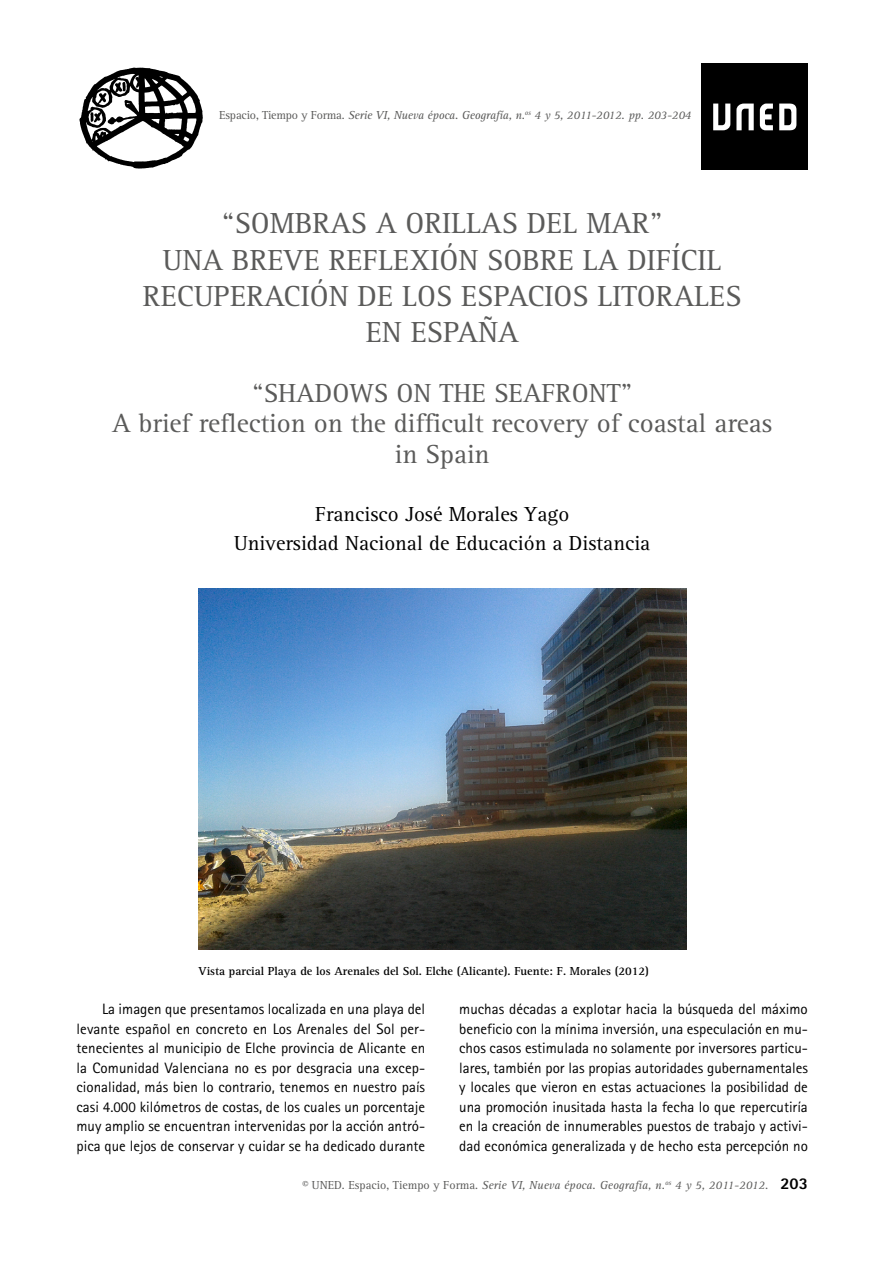
<style>
.page{position:relative;width:893px;height:1263px;background:#fff}
.page>*{position:absolute;margin:0;border:0;box-sizing:border-box;transform-origin:0 0}
.TITULO-CAPITULO{font:30px/36.3px "Rotis Serif Std";color:#5b5b5a;text-align:center}
.TITULO_INGLES-CAPITU{font:27px/30.3px "Rotis Serif Std";color:#5b5b5a;text-align:center}
.AUTORES-CAPITULO{font:21px "Rotis Serif Std";color:#000}
.PARRAFO{font:15px/19.5px "Rotis Sans Serif Std";color:#000;text-align:justify}
.t1{font:italic 12px "Rotis Serif Std";letter-spacing:-.015em;color:#5b5b5a}
.PIE_FOTO{font:700 12px "Rotis Serif Std";color:#000}
.s1{font-style:normal}
.s2{font-family:"Rotis Sans Serif Std";font-weight:800;font-style:normal;font-size:16.5px;color:#000}
</style>
<div class="page">
<div style="left:702px;top:64px;width:106px;height:106px;background:#000"></div>
<svg style="left:713px;top:103px;width:83px;height:28px"></svg>
<img style="left:79px;top:67px;width:124px;height:102px">
<img style="left:198px;top:589px;width:488px;height:361px">
<p class="t1" style="left:219px;top:108px;width:474px"><span class="s1">Espacio, Tiempo y Forma.</span> Serie VI, Nueva época. Geografía, n.<sup>os</sup> 4 y 5, 2011-2012. pp. 203-204</p>
<p class="TITULO-CAPITULO" style="left:222px;top:206px;width:441px">“SOMBRAS A ORILLAS DEL MAR”</p>
<p class="TITULO-CAPITULO" style="left:143px;top:242px;width:600px">UNA BREVE REFLEXIÓN SOBRE LA DIFÍCIL<br>RECUPERACIÓN DE LOS ESPACIOS LITORALES<br>EN ESPAÑA</p>
<p class="TITULO_INGLES-CAPITU" style="left:112px;top:379px;width:662px">“SHADOWS ON THE SEAFRONT”<br>A brief reflection on the difficult recovery of coastal areas in Spain</p>
<p class="AUTORES-CAPITULO" style="left:315px;top:502px;width:256px">Francisco José Morales Yago</p>
<p class="AUTORES-CAPITULO" style="left:234px;top:531px;width:418px">Universidad Nacional de Educación a Distancia</p>
<p class="PIE_FOTO" style="left:198px;top:964px;width:452px">Vista parcial Playa de los Arenales del Sol. Elche (Alicante). Fuente: F. Morales (2012)</p>
<p class="PARRAFO" style="left:77px;top:999px;width:350px;text-indent:26px">La imagen que presentamos localizada en una playa del levante español en concreto en Los Arenales del Sol per&shy;tenecientes al municipio de Elche provincia de Alicante en la Comunidad Valenciana no es por desgracia una excep&shy;cionalidad, más bien lo contrario, tenemos en nuestro país casi 4.000 kilómetros de costas, de los cuales un porcentaje muy amplio se encuentran intervenidas por la acción antró&shy;pica que lejos de conservar y cuidar se ha dedicado durante</p>
<p class="PARRAFO" style="left:459px;top:999px;width:350px">muchas décadas a explotar hacia la búsqueda del máximo beneficio con la mínima inversión, una especulación en mu&shy;chos casos estimulada no solamente por inversores particu&shy;lares, también por las propias autoridades gubernamentales y locales que vieron en estas actuaciones la posibilidad de una promoción inusitada hasta la fecha lo que repercutiría en la creación de innumerables puestos de trabajo y activi&shy;dad económica generalizada y de hecho esta percepción no</p>
<p class="t1" style="left:302px;top:1178px;width:507px"><span class="s1">© UNED. Espacio, Tiempo y Forma.</span> Serie VI, Nueva época. Geografía, n.<sup>os</sup> 4 y 5, 2011-2012. <span class="s2">203</span></p>
</div>
